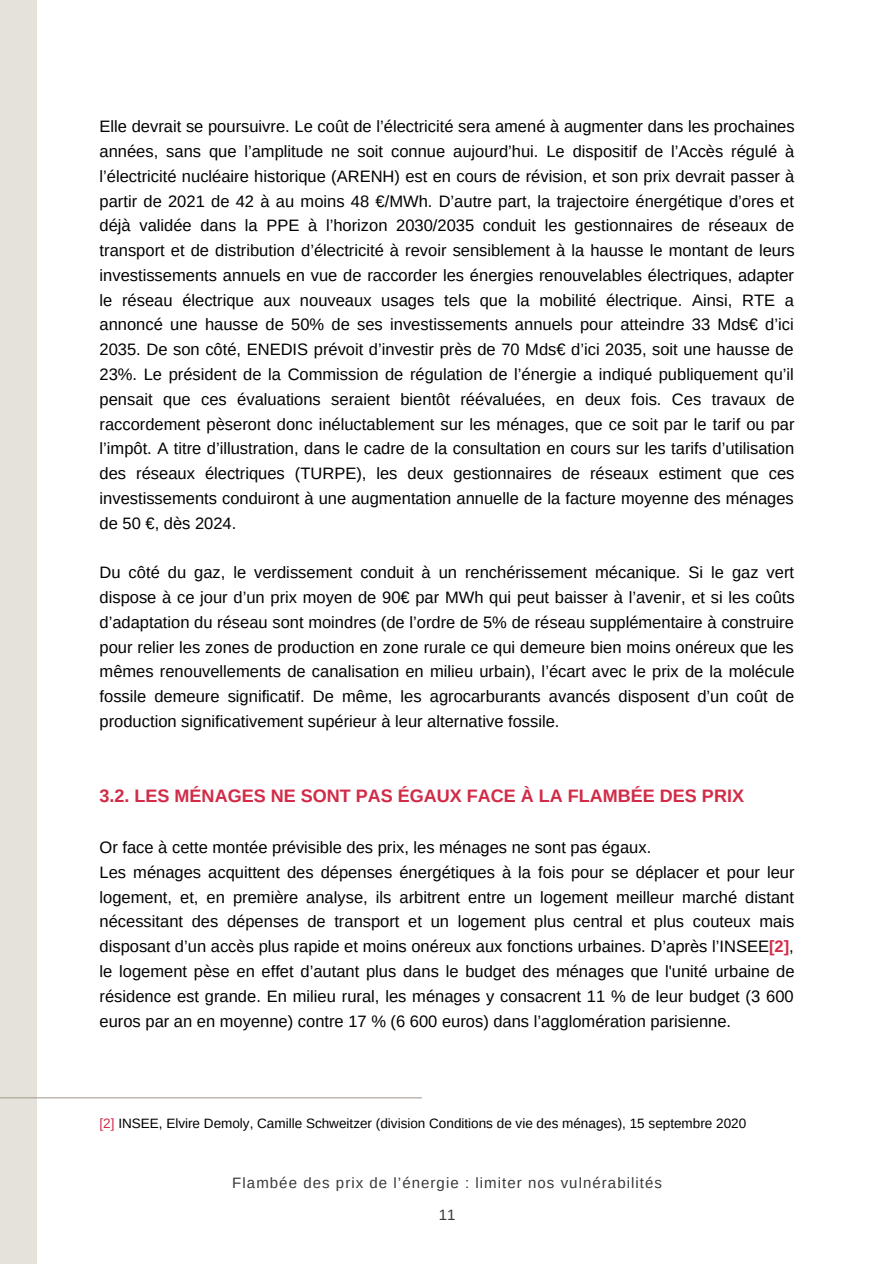
<style>
.page{position:relative;width:894px;height:1264px;background:#fff}
.page>*{position:absolute;margin:0;border:0;box-sizing:border-box;transform-origin:0 0}
.t1{font:700 18px "Arimo";color:#d12b47}
.t2{font:16.5px/24.8px "Arimo";color:#000;text-align:justify}
.t3{font:15px "Arimo";letter-spacing:.07em;color:#393939}
.t4{font:13.5px "Arimo";color:#000}
.s1{font-weight:700;color:#d12b47}
.s2{color:#d12b47}
</style>
<div class="page">
<div style="left:0;top:0;width:37px;height:1263px;background:#e4e2da"></div>
<hr style="left:0;top:1097px;width:421px;height:1px;background:#aaa095">
<p class="t2" style="left:99px;top:114px;width:696px">Elle devrait se poursuivre. Le coût de l’électricité sera amené à augmenter dans les prochaines années, sans que l’amplitude ne soit connue aujourd’hui. Le dispositif de l’Accès régulé à l’électricité nucléaire historique (ARENH) est en cours de révision, et son prix devrait passer à partir de 2021 de 42 à au moins 48 €/MWh. D’autre part, la trajectoire énergétique d’ores et déjà validée dans la PPE à l’horizon 2030/2035 conduit les gestionnaires de réseaux de transport et de distribution d’électricité à revoir sensiblement à la hausse le montant de leurs investissements annuels en vue de raccorder les énergies renouvelables électriques, adapter le réseau électrique aux nouveaux usages tels que la mobilité électrique. Ainsi, RTE a annoncé une hausse de 50% de ses investissements annuels pour atteindre 33 Mds€ d’ici 2035. De son côté, ENEDIS prévoit d’investir près de 70 Mds€ d’ici 2035, soit une hausse de 23%. Le président de la Commission de régulation de l’énergie a indiqué publiquement qu’il pensait que ces évaluations seraient bientôt réévaluées, en deux fois. Ces travaux de raccordement pèseront donc inéluctablement sur les ménages, que ce soit par le tarif ou par l’impôt. A titre d’illustration, dans le cadre de la consultation en cours sur les tarifs d’utilisation des réseaux électriques (TURPE), les deux gestionnaires de réseaux estiment que ces investissements conduiront à une augmentation annuelle de la facture moyenne des ménages de 50 €, dès 2024.</p>
<p class="t2" style="left:99px;top:560px;width:696px">Du côté du gaz, le verdissement conduit à un renchérissement mécanique. Si le gaz vert dispose à ce jour d’un prix moyen de 90€ par MWh qui peut baisser à l’avenir, et si les coûts d’adaptation du réseau sont moindres (de l’ordre de 5% de réseau supplémentaire à construire pour relier les zones de production en zone rurale ce qui demeure bien moins onéreux que les mêmes renouvellements de canalisation en milieu urbain), l’écart avec le prix de la molécule fossile demeure significatif. De même, les agrocarburants avancés disposent d’un coût de production significativement supérieur à leur alternative fossile.</p>
<p class="t1" style="left:99px;top:786px;width:645px">3.2. LES MÉNAGES NE SONT PAS ÉGAUX FACE À LA FLAMBÉE DES PRIX</p>
<p class="t2" style="left:99px;top:835px;width:553px">Or face à cette montée prévisible des prix, les ménages ne sont pas égaux.</p>
<p class="t2" style="left:99px;top:859px;width:696px">Les ménages acquittent des dépenses énergétiques à la fois pour se déplacer et pour leur logement, et, en première analyse, ils arbitrent entre un logement meilleur marché distant nécessitant des dépenses de transport et un logement plus central et plus couteux mais disposant d’un accès plus rapide et moins onéreux aux fonctions urbaines. D’après l’INSEE<span class="s1">[2]</span>, le logement pèse en effet d’autant plus dans le budget des ménages que l'unité urbaine de résidence est grande. En milieu rural, les ménages y consacrent 11 % de leur budget (3 600 euros par an en moyenne) contre 17 % (6 600 euros) dans l’agglomération parisienne.</p>
<p class="t4" style="left:99px;top:1115px;width:648px"><span class="s2">[2]</span> INSEE, Elvire Demoly, Camille Schweitzer (division Conditions de vie des ménages), 15 septembre 2020</p>
<p class="t3" style="left:232px;top:1173px;width:431px">Flambée des prix de l’énergie : limiter nos vulnérabilités</p>
<p class="t3" style="left:438px;top:1206px;width:18px">11</p>
</div>
